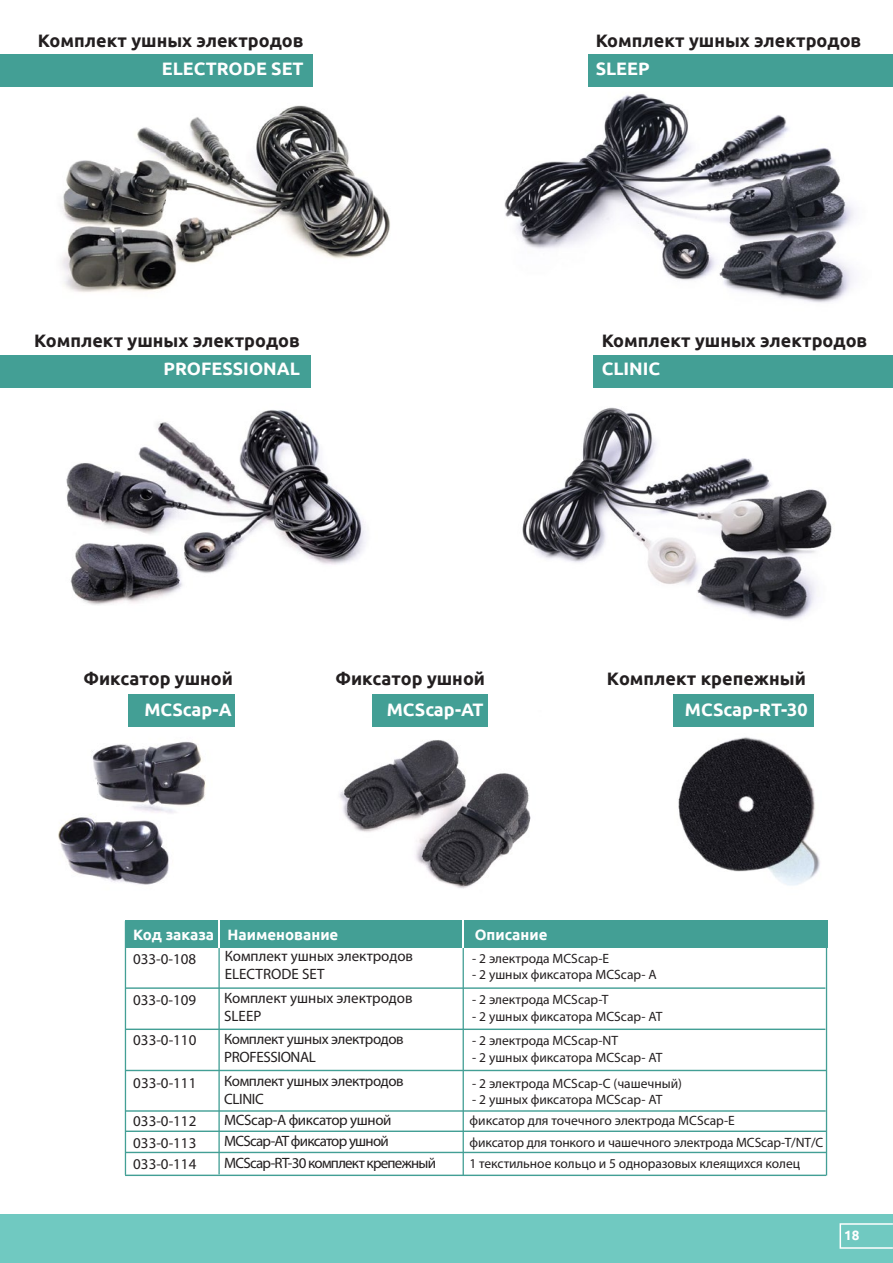
<style>
.page{position:relative;width:893px;height:1263px;background:#fff}
.page>*{position:absolute;margin:0;border:0;box-sizing:border-box;transform-origin:0 0}
.t1{font:700 18px "Ubuntu";color:#231f20}
.t2{font:700 18px "Ubuntu";color:#fff}
.t3{font:15px/18px "Myriad Pro";letter-spacing:-.025em;color:#231f20}
.t4{font:15px/18px "Myriad Pro";color:#231f20}
.t5{font:15px "Myriad Pro";letter-spacing:-.05em;color:#231f20}
.t6{font:700 15px "Ubuntu";color:#fff}
.t7{font:13.5px "Myriad Pro";color:#231f20}
.t8{font:700 13.5px "Ubuntu";color:#fff}
</style>
<div class="page">
<img style="left:522px;top:407px;width:310px;height:213px">
<img style="left:16px;top:86px;width:374px;height:206px">
<img style="left:66px;top:355px;width:300px;height:250px">
<img style="left:339px;top:726px;width:192px;height:163px">
<img style="left:58px;top:726px;width:175px;height:159px">
<img style="left:673px;top:726px;width:147px;height:160px">
<img style="left:504px;top:86px;width:368px;height:217px">
<div style="left:1px;top:1214px;width:892px;height:49px;background:#70c9c1"></div>
<div style="left:125px;top:920px;width:161px;height:28px;background:#439f95"></div>
<div style="left:284px;top:920px;width:151px;height:28px;background:#439f95"></div>
<div style="left:434px;top:920px;width:393px;height:28px;background:#439f95"></div>
<hr style="left:126px;top:1070px;width:700px;height:1px;background:#439f95">
<hr style="left:126px;top:1028px;width:699px;height:2px;background:#439f95">
<hr style="left:125px;top:1110px;width:701px;height:2px;background:#439f95">
<hr style="left:126px;top:987px;width:699px;height:2px;background:#439f95">
<hr style="left:463px;top:944px;width:1px;height:231px;background:#439f95">
<hr style="left:218px;top:921px;width:2px;height:253px;background:#439f95">
<hr style="left:125px;top:921px;width:1px;height:254px;background:#439f95">
<hr style="left:826px;top:921px;width:1px;height:254px;background:#439f95">
<hr style="left:218px;top:920px;width:2px;height:28px;background:#fff">
<hr style="left:462px;top:920px;width:2px;height:28px;background:#fff">
<hr style="left:125px;top:1152px;width:701px;height:1px;background:#439f95">
<hr style="left:125px;top:1174px;width:701px;height:2px;background:#439f95">
<hr style="left:125px;top:1130px;width:701px;height:2px;background:#439f95">
<div style="left:0;top:54px;width:313px;height:32px;background:#439f95"></div>
<div style="left:588px;top:54px;width:305px;height:32px;background:#439f95"></div>
<div style="left:593px;top:355px;width:300px;height:33px;background:#439f95"></div>
<div style="left:0;top:355px;width:310px;height:33px;background:#439f95"></div>
<div style="left:128px;top:694px;width:107px;height:32px;background:#439f95"></div>
<div style="left:372px;top:694px;width:116px;height:32px;background:#439f95"></div>
<div style="left:673px;top:694px;width:141px;height:32px;background:#439f95"></div>
<svg style="left:839px;top:1223px;width:54px;height:26px"></svg>
<h1 class="t1" style="left:38px;top:30px;width:267px">Комплект ушных электродов</h1>
<h1 class="t2" style="left:162px;top:58px;width:143px">ELECTRODE SET</h1>
<h1 class="t1" style="left:34px;top:330px;width:267px">Комплект ушных электродов</h1>
<h1 class="t2" style="left:164px;top:358px;width:138px">PROFESSIONAL</h1>
<h1 class="t1" style="left:596px;top:30px;width:267px">Комплект ушных электродов</h1>
<h1 class="t2" style="left:596px;top:58px;width:56px">SLEEP</h1>
<h1 class="t1" style="left:602px;top:330px;width:267px">Комплект ушных электродов</h1>
<h1 class="t2" style="left:602px;top:358px;width:60px">CLINIC</h1>
<h1 class="t1" style="left:83px;top:668px;width:151px">Фиксатор ушной</h1>
<h1 class="t1" style="left:335px;top:668px;width:151px">Фиксатор ушной</h1>
<h1 class="t2" style="left:144px;top:698px;width:89px">MCScap-A</h1>
<h1 class="t2" style="left:387px;top:698px;width:98px">MCScap-AT</h1>
<h1 class="t2" style="left:685px;top:698px;width:124px">MCScap-RT-30</h1>
<h1 class="t1" style="left:607px;top:668px;width:201px">Комплект крепежный</h1>
<p class="t6" style="left:133px;top:925px;width:207px">Код заказа Наименование</p>
<p class="t6" style="left:475px;top:925px;width:74px">Описание</p>
<p class="t3" style="left:133px;top:949px;width:65px">033-0-108</p>
<p class="t3" style="left:133px;top:990px;width:65px">033-0-109</p>
<p class="t3" style="left:133px;top:1030px;width:65px">033-0-110</p>
<p class="t4" style="left:225px;top:947px;width:190px">Комплект ушных электродов<br>ELECTRODE SET</p>
<p class="t4" style="left:224px;top:989px;width:190px">Комплект ушных электродов<br>SLEEP</p>
<p class="t3" style="left:224px;top:1029px;width:181px">Комплект ушных электродов<br>PROFESSIONAL</p>
<p class="t7" style="left:472px;top:950px;width:139px">- 2 электрода MCScap-E</p>
<p class="t7" style="left:472px;top:966px;width:186px">- 2 ушных фиксатора MCScap- A</p>
<p class="t7" style="left:472px;top:991px;width:138px">- 2 электрода MCScap-T</p>
<p class="t7" style="left:472px;top:1008px;width:192px">- 2 ушных фиксатора MCScap- AT</p>
<p class="t7" style="left:472px;top:1032px;width:148px">- 2 электрода MCScap-NT</p>
<p class="t7" style="left:472px;top:1049px;width:192px">- 2 ушных фиксатора MCScap- AT</p>
<p class="t3" style="left:224px;top:1072px;width:181px">Комплект ушных электродов<br>CLINIC</p>
<p class="t3" style="left:133px;top:1073px;width:65px">033-0-111</p>
<p class="t7" style="left:472px;top:1075px;width:211px">- 2 электрода MCScap-C (чашечный)</p>
<p class="t7" style="left:472px;top:1091px;width:192px">- 2 ушных фиксатора MCScap- AT</p>
<p class="t3" style="left:133px;top:1111px;width:65px">033-0-112</p>
<p class="t3" style="left:224px;top:1111px;width:169px">MCScap-A фиксатор ушной</p>
<p class="t7" style="left:469px;top:1112px;width:267px">фиксатор для точечного электрода MCScap-E</p>
<p class="t3" style="left:133px;top:1133px;width:65px">033-0-113</p>
<p class="t5" style="left:224px;top:1132px;width:166px">MCScap-AT фиксатор ушной</p>
<p class="t7" style="left:469px;top:1134px;width:355px">фиксатор для тонкого и чашечного электрода MCScap-T/NT/C</p>
<p class="t3" style="left:133px;top:1155px;width:65px">033-0-114</p>
<p class="t5" style="left:224px;top:1153px;width:213px">MCScap-RT-30 комплект крепежный</p>
<p class="t7" style="left:469px;top:1155px;width:332px">1 текстильное кольцо и 5 одноразовых клеящихся колец</p>
<p class="t8" style="left:844px;top:1227px;width:17px">18</p>
</div>
